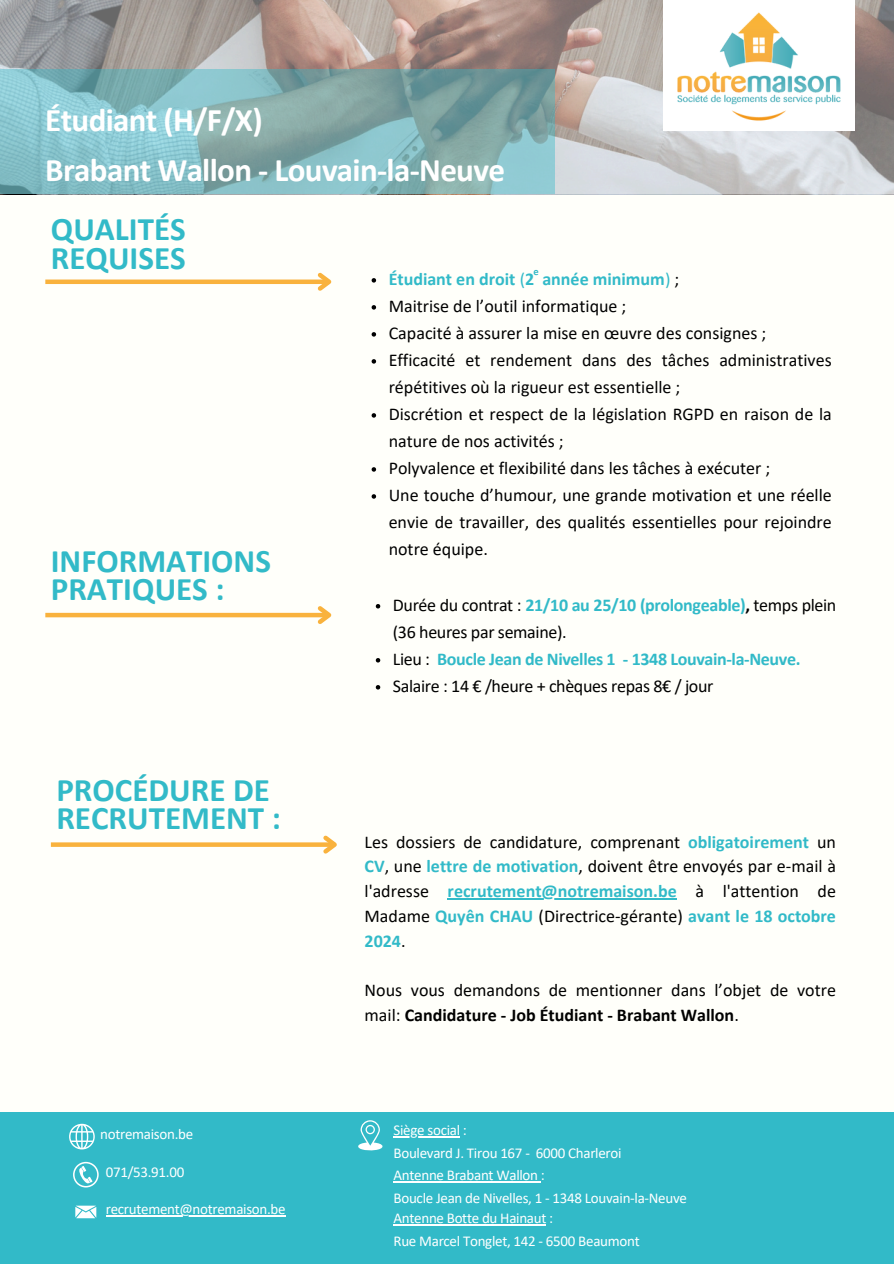
<style>
.page{position:relative;width:894px;height:1264px;background:#fff}
.page>*{position:absolute;margin:0;border:0;box-sizing:border-box;transform-origin:0 0}
.t1{font:700 33px/28.2px "Calibri";color:#32bac8}
.t2{font:700 33px/49.5px "Calibri";letter-spacing:-.02em;color:#fff}
.t3{font:18px/27px "Calibri";color:#000001}
.t4{font:18px/24.8px "Calibri";color:#000;text-align:justify}
.t5{font:700 18px/24.8px "Calibri";color:#32bac8;text-align:justify}
.t6{font:18px/27px "Calibri";letter-spacing:-.02em;color:#000}
.t7{font:700 18px "Calibri";letter-spacing:-.02em;color:#32bac8}
.t8{font:15px "Calibri";letter-spacing:-.02em;color:#fff}
.t9{font:700 10.5px "Calibri";color:#32bac8}
.s1{font-weight:400}
.s2{font-weight:400;color:#000001}
.s3{font-weight:700;color:#32bac8}
.s4{font-weight:700}
.s5{font-weight:400;color:#000}
</style>
<div class="page">
<div style="left:0;top:0;width:893px;height:1263px;background:#fffffa"></div>
<div style="left:0;top:1112px;width:893px;height:151px;background:#32bac8"></div>
<svg style="left:0;top:0;width:893px;height:194px;background:#b5aca9"></svg>
<svg style="left:0;top:69px;width:555px;height:125px;background:#83b4b7"></svg>
<div style="left:663px;top:0;width:191px;height:130px;background:#fff"></div>
<img style="left:677px;top:12px;width:163px;height:109px">
<svg style="left:69px;top:1123px;width:26px;height:26px"></svg>
<svg style="left:73px;top:1161px;width:26px;height:26px"></svg>
<svg style="left:358px;top:1120px;width:24px;height:31px"></svg>
<svg style="left:75px;top:1205px;width:22px;height:14px"></svg>
<div style="left:45px;top:279px;width:284px;height:5px;background:#f9b23d"></div>
<svg style="left:313px;top:272px;width:19px;height:19px"></svg>
<svg style="left:371px;top:278px;width:5px;height:4px"></svg>
<svg style="left:371px;top:305px;width:5px;height:4px"></svg>
<svg style="left:371px;top:332px;width:5px;height:4px"></svg>
<svg style="left:371px;top:359px;width:5px;height:4px"></svg>
<svg style="left:371px;top:413px;width:5px;height:4px"></svg>
<svg style="left:371px;top:467px;width:5px;height:4px"></svg>
<svg style="left:371px;top:494px;width:5px;height:4px"></svg>
<hr style="left:393px;top:1136px;width:67px;height:1px;background:#fff">
<hr style="left:106px;top:1215px;width:179px;height:1px;background:#fff">
<hr style="left:393px;top:1181px;width:147px;height:1px;background:#fff">
<hr style="left:393px;top:1224px;width:153px;height:1px;background:#fff">
<hr style="left:45px;top:613px;width:284px;height:4px;background:#f9b23d">
<svg style="left:313px;top:606px;width:19px;height:18px"></svg>
<svg style="left:375px;top:604px;width:5px;height:4px"></svg>
<svg style="left:375px;top:658px;width:5px;height:4px"></svg>
<svg style="left:375px;top:685px;width:5px;height:4px"></svg>
<svg style="left:51px;top:842px;width:268px;height:4px"></svg>
<svg style="left:319px;top:835px;width:18px;height:19px"></svg>
<hr style="left:447px;top:898px;width:229px;height:1px;background:#32bac8">
<h1 class="t2" style="left:45px;top:98px;width:461px">Étudiant (H/F/X)<br>Brabant Wallon - Louvain-la-Neuve</h1>
<p class="t1" style="left:51px;top:217px;width:136px;line-height:29.2px">QUALITÉS<br>REQUISES</p>
<p class="t5" style="left:388px;top:268px;width:292px">Étudiant en droit <span class="s1">(</span>2 année minimum<span class="s1">)</span> <span class="s2">;</span></p>
<p class="t3" style="left:388px;top:294px;width:239px">Maitrise de l’outil informatique ;</p>
<p class="t3" style="left:388px;top:321px;width:379px">Capacité à assurer la mise en œuvre des consignes ;</p>
<p class="t3" style="left:388px;top:348px;width:444px">Efficacité et rendement dans des tâches administratives répétitives où la rigueur est essentielle ;</p>
<p class="t3" style="left:388px;top:402px;width:444px">Discrétion et respect de la législation RGPD en raison de la nature de nos activités ;</p>
<p class="t3" style="left:388px;top:456px;width:383px">Polyvalence et flexibilité dans les tâches à exécuter ;</p>
<p class="t3" style="left:388px;top:483px;width:444px;text-align:justify">Une touche d’humour, une grande motivation et une réelle envie de travailler, des qualités essentielles pour rejoindre notre équipe.</p>
<p class="t9" style="left:533px;top:267px;width:7px">e</p>
<p class="t1" style="left:51px;top:549px;width:221px">INFORMATIONS<br>PRATIQUES :</p>
<p class="t6" style="left:393px;top:592px;width:445px">Durée du contrat : <span class="s3">21/10 au 25/10 (prolongeable)</span><span class="s4">,</span> temps plein (36 heures par semaine).</p>
<p class="t7" style="left:393px;top:651px;width:409px"><span class="s5">Lieu :</span> Boucle Jean de Nivelles 1 - 1348 Louvain-la-Neuve.</p>
<p class="t6" style="left:393px;top:673px;width:322px">Salaire : 14 € /heure + chèques repas 8€ / jour</p>
<p class="t1" style="left:56px;top:778px;width:226px">PROCÉDURE DE<br>RECRUTEMENT :</p>
<h2 class="t8" style="left:100px;top:1127px;width:94px">notremaison.be</h2>
<h1 class="t8" style="left:106px;top:1165px;width:80px">071/53.91.00</h1>
<p class="t8" style="left:106px;top:1202px;width:181px">recrutement@notremaison.be</p>
<p class="t4" style="left:364px;top:830px;width:473px">Les dossiers de candidature, comprenant <span class="s3">obligatoirement</span> un <span class="s3">CV</span>, une <span class="s3">lettre de motivation</span>, doivent être envoyés par e-mail à l'adresse</p>
<p class="t5" style="left:364px;top:880px;width:473px;text-indent:83px">recrutement@notremaison.be <span class="s5">à l'attention de Madame</span> Quyên CHAU <span class="s5">(Directrice-gérante)</span> avant le 18 octobre 2024<span class="s5">.</span></p>
<p class="t4" style="left:364px;top:979px;width:473px">Nous vous demandons de mentionner dans l’objet de votre mail: <span class="s4">Candidature - Job Étudiant - Brabant Wallon</span>.</p>
<p class="t8" style="left:393px;top:1123px;width:75px">Siège social :</p>
<p class="t8" style="left:393px;top:1146px;width:229px">Boulevard J. Tirou 167 - 6000 Charleroi</p>
<h1 class="t8" style="left:393px;top:1169px;width:153px">Antenne Brabant Wallon :</h1>
<h3 class="t8" style="left:393px;top:1191px;width:295px">Boucle Jean de Nivelles, 1 - 1348 Louvain-la-Neuve</h3>
<h3 class="t8" style="left:393px;top:1211px;width:161px">Antenne Botte du Hainaut :</h3>
<p class="t8" style="left:393px;top:1234px;width:247px">Rue Marcel Tonglet, 142 - 6500 Beaumont</p>
</div>
